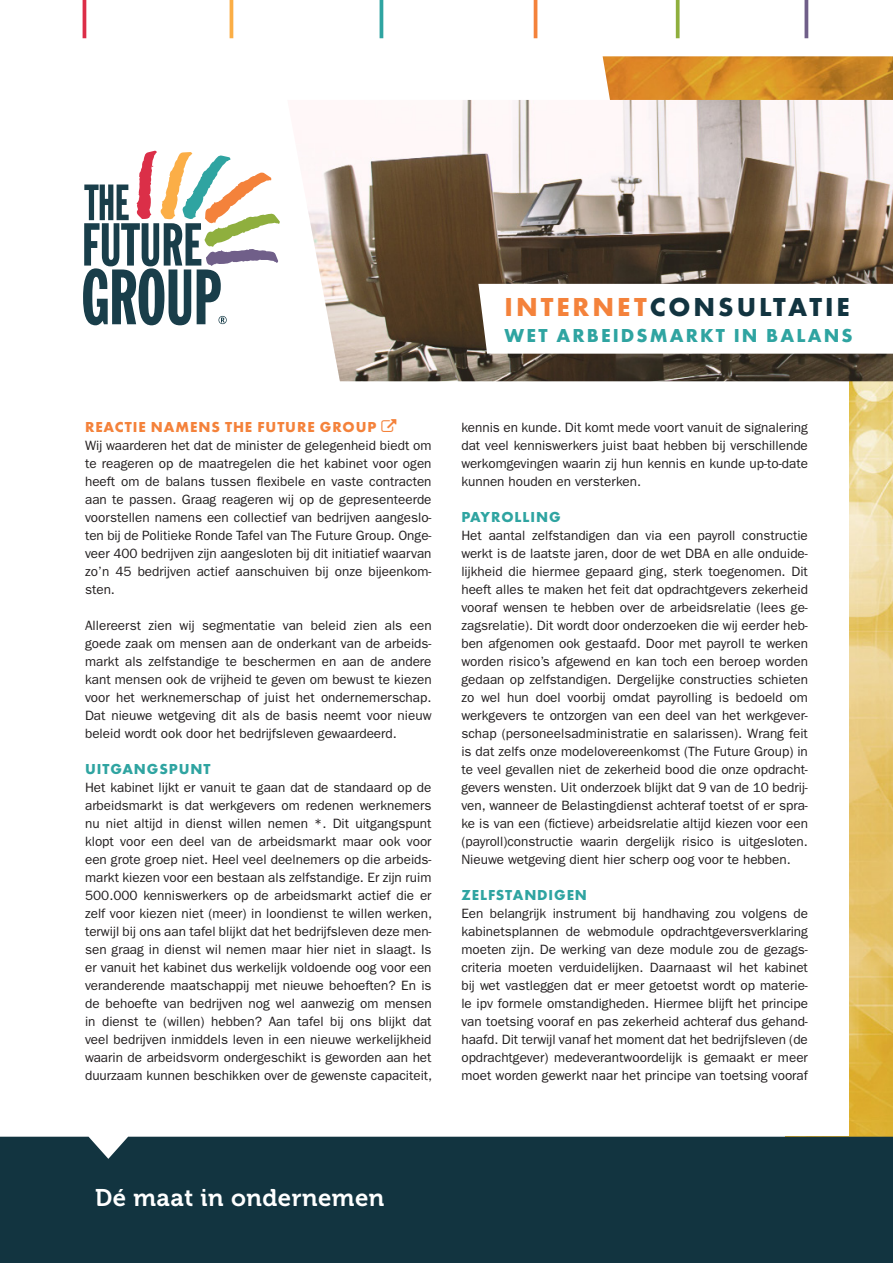
<style>
.page{position:relative;width:893px;height:1263px;background:#fff}
.page>*{position:absolute;margin:0;border:0;box-sizing:border-box;transform-origin:0 0}
.Kop{font:700 27px "Futura PT";letter-spacing:.11em;color:#123440}
.t1{font:24px "Museo 700";letter-spacing:.02em;color:#fff}
.Kop-2{font:700 19.5px "Futura PT";letter-spacing:.11em;color:#2fa4a1}
.t2{font:700 15px "Futura PT";letter-spacing:.06em;color:#2fa4a1}
.t3{font:700 15px "Futura PT";letter-spacing:.06em;color:#f4823b}
.t4{font:13.5px/18px "ITC Franklin Gothic Std";color:#231f20;text-align:justify}
.s1{color:#f4823b}
</style>
<div class="page">
<img style="left:603px;top:56px;width:290px;height:1081px">
<div style="left:432px;top:354px;width:417px;height:781px;background:#fff"></div>
<img style="left:308px;top:100px;width:585px;height:281px">
<hr style="left:83px;top:0;width:3px;height:38px;background:#dc2d47">
<hr style="left:230px;top:0;width:3px;height:38px;background:#fbae46">
<hr style="left:380px;top:0;width:3px;height:38px;background:#2fa4a1">
<hr style="left:534px;top:0;width:3px;height:38px;background:#f4823b">
<svg style="left:676px;top:0;width:4px;height:38px"></svg>
<svg style="left:804px;top:0;width:4px;height:38px"></svg>
<div style="left:0;top:1137px;width:893px;height:126px;background:#123440"></div>
<svg style="left:83px;top:151px;width:197px;height:174px"></svg>
<svg style="left:478px;top:284px;width:415px;height:70px"></svg>
<p class="Kop" style="left:505px;top:290px;width:347px"><span class="s1">INTERNET</span>CONSULTATIE</p>
<p class="Kop-2" style="left:505px;top:323px;width:350px">WET ARBEIDSMARKT IN BALANS</p>
<p class="t3" style="left:85px;top:417px;width:293px">REACTIE NAMENS THE FUTURE GROUP</p>
<p class="t4" style="left:85px;top:437px;width:348px">Wij waarderen het dat de minister de gelegenheid biedt om te reageren op de maatregelen die het kabinet voor ogen heeft om de balans tussen flexibele en vaste contracten aan te passen. Graag reageren wij op de gepresenteerde voorstellen namens een collectief van bedrijven aangeslo&shy;ten bij de Politieke Ronde Tafel van The Future Group. Onge&shy;veer 400 bedrijven zijn aangesloten bij dit initiatief waarvan zo’n 45 bedrijven actief aanschuiven bij onze bijeenkom&shy;sten.</p>
<p class="t4" style="left:85px;top:617px;width:348px">Allereerst zien wij segmentatie van beleid zien als een goede zaak om mensen aan de onderkant van de arbeids&shy;markt als zelfstandige te beschermen en aan de andere kant mensen ook de vrijheid te geven om bewust te kiezen voor het werknemerschap of juist het ondernemerschap.<br>Dat nieuwe wetgeving dit als de basis neemt voor nieuw beleid wordt ook door het bedrijfsleven gewaardeerd.</p>
<p class="t2" style="left:85px;top:759px;width:127px">UITGANGSPUNT</p>
<p class="t4" style="left:85px;top:779px;width:349px">Het kabinet lijkt er vanuit te gaan dat de standaard op de arbeidsmarkt is dat werkgevers om redenen werknemers nu niet altijd in dienst willen nemen *. Dit uitgangspunt klopt voor een deel van de arbeidsmarkt maar ook voor een grote groep niet. Heel veel deelnemers op die arbeids&shy;markt kiezen voor een bestaan als zelfstandige. Er zijn ruim 500.000 kenniswerkers op de arbeidsmarkt actief die er zelf voor kiezen niet (meer) in loondienst te willen werken, terwijl bij ons aan tafel blijkt dat het bedrijfsleven deze men&shy;sen graag in dienst wil nemen maar hier niet in slaagt. Is er vanuit het kabinet dus werkelijk voldoende oog voor een veranderende maatschappij met nieuwe behoeften? En is de behoefte van bedrijven nog wel aanwezig om mensen in dienst te (willen) hebben? Aan tafel bij ons blijkt dat veel bedrijven inmiddels leven in een nieuwe werkelijkheid waarin de arbeidsvorm ondergeschikt is geworden aan het duurzaam kunnen beschikken over de gewenste capaciteit,</p>
<p class="t4" style="left:461px;top:419px;width:348px">kennis en kunde. Dit komt mede voort vanuit de signalering dat veel kenniswerkers juist baat hebben bij verschillende werkomgevingen waarin zij hun kennis en kunde up-to-date kunnen houden en versterken.</p>
<p class="t2" style="left:461px;top:507px;width:101px">PAYROLLING</p>
<p class="t4" style="left:461px;top:527px;width:348px">Het aantal zelfstandigen dan via een payroll constructie werkt is de laatste jaren, door de wet DBA en alle onduide&shy;lijkheid die hiermee gepaard ging, sterk toegenomen. Dit heeft alles te maken het feit dat opdrachtgevers zekerheid vooraf wensen te hebben over de arbeidsrelatie (lees ge&shy;zagsrelatie). Dit wordt door onderzoeken die wij eerder heb&shy;ben afgenomen ook gestaafd. Door met payroll te werken worden risico’s afgewend en kan toch een beroep worden gedaan op zelfstandigen. Dergelijke constructies schieten zo wel hun doel voorbij omdat payrolling is bedoeld om werkgevers te ontzorgen van een deel van het werkgever&shy;schap (personeelsadministratie en salarissen). Wrang feit is dat zelfs onze modelovereenkomst (The Future Group) in te veel gevallen niet de zekerheid bood die onze opdracht&shy;gevers wensten. Uit onderzoek blijkt dat 9 van de 10 bedrij&shy;ven, wanneer de Belastingdienst achteraf toetst of er spra&shy;ke is van een (fictieve) arbeidsrelatie altijd kiezen voor een (payroll)constructie waarin dergelijk risico is uitgesloten.<br>Nieuwe wetgeving dient hier scherp oog voor te hebben.</p>
<p class="t2" style="left:461px;top:885px;width:127px">ZELFSTANDIGEN</p>
<p class="t4" style="left:461px;top:905px;width:348px">Een belangrijk instrument bij handhaving zou volgens de kabinetsplannen de webmodule opdrachtgeversverklaring moeten zijn. De werking van deze module zou de gezags&shy;criteria moeten verduidelijken. Daarnaast wil het kabinet bij wet vastleggen dat er meer getoetst wordt op materie&shy;le ipv formele omstandigheden. Hiermee blijft het principe van toetsing vooraf en pas zekerheid achteraf dus gehand&shy;haafd. Dit terwijl vanaf het moment dat het bedrijfsleven (de opdrachtgever) medeverantwoordelijk is gemaakt er meer moet worden gewerkt naar het principe van toetsing vooraf</p>
<p class="t1" style="left:95px;top:1184px;width:291px">Dé maat in ondernemen</p>
</div>
